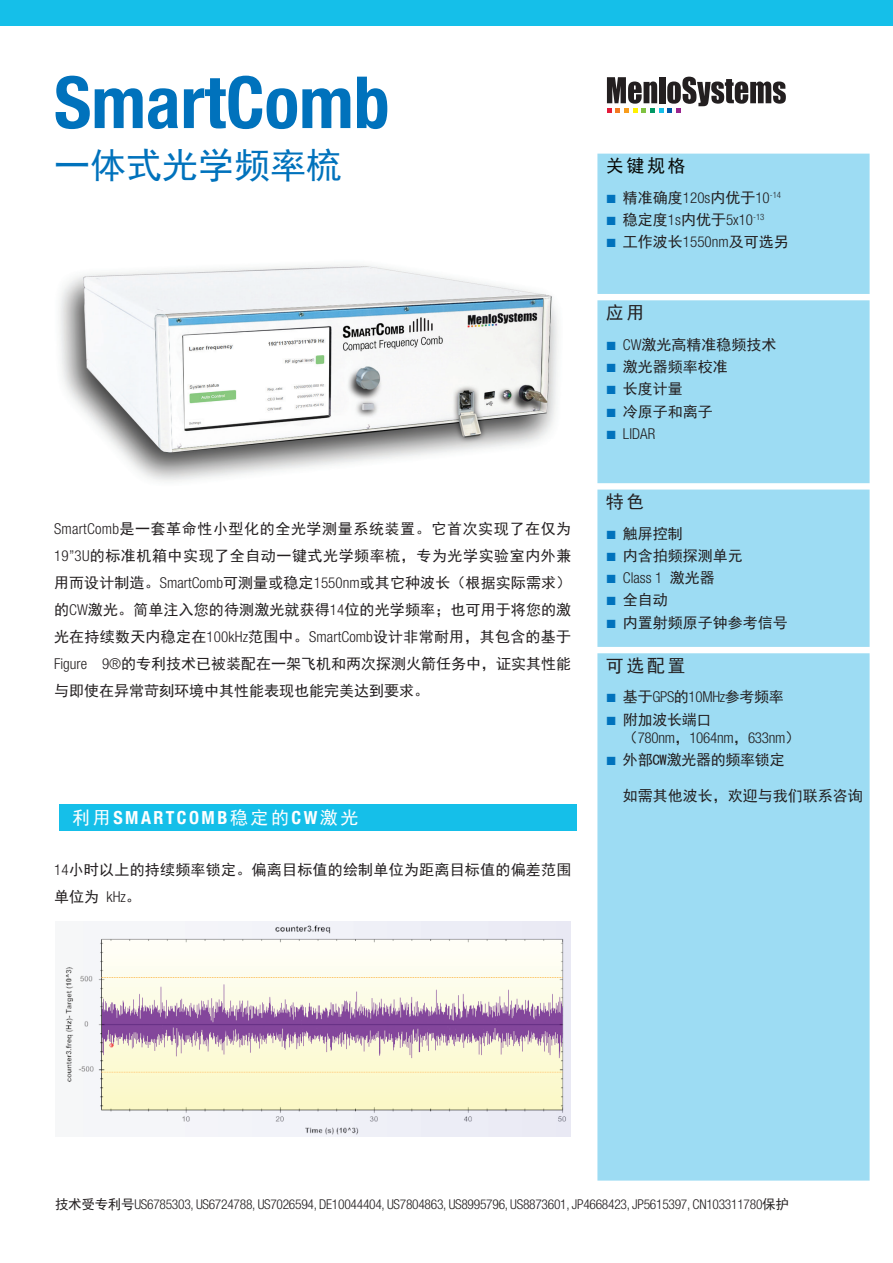
<style>
.page{position:relative;width:893px;height:1263px;background:#fff}
.page>*{position:absolute;margin:0;border:0;box-sizing:border-box;transform-origin:0 0}
.t1{font:700 condensed 72px "Helvetica Neue LT Com";color:#0072bc}
.t2{font:36px "Sim Hei";color:#0072bc}
.t3{font:700 condensed 18px "Helvetica Neue LT Com";letter-spacing:.14em;color:#fff}
.t4{font:18px "Sim Hei";letter-spacing:.14em;color:#231f20}
.t5{font:18px "Sim Hei";color:#070805}
.t6{font:15px/27px "Sim Hei";color:#231f20;text-align:justify}
.t7{font:300 condensed 15px "Helvetica Neue LT Com";letter-spacing:-.02em;color:#231f20}
.t8{font:15px "Sim Hei";letter-spacing:-.02em;color:#231f20}
.t9{font:300 condensed 13.5px "Helvetica Neue LT Com";letter-spacing:-.02em;color:#231f20}
.s1{font-family:"Helvetica Neue LT Com";font-weight:300;font-stretch:condensed}
.s2{font-family:"Sim Hei";font-weight:400;font-stretch:normal}
.s3{font-family:"Times New Roman";font-size:18px;color:#0072bc}
.s4{font-family:"Times New Roman";font-weight:400;font-stretch:normal;font-size:18px;color:#0072bc}
</style>
<div class="page">
<div style="left:0;top:0;width:893px;height:26px;background:#15bfe9"></div>
<img style="left:59px;top:265px;width:499px;height:216px">
<svg style="left:607px;top:77px;width:179px;height:36px"></svg>
<div style="left:597px;top:154px;width:273px;height:1026px;background:#9ddcf3"></div>
<div style="left:60px;top:804px;width:517px;height:27px;background:#15bfe9"></div>
<img style="left:65px;top:922px;width:505px;height:214px">
<h1 class="t1" style="left:54px;top:59px;width:337px">SmartComb</h1>
<h2 class="t2" style="left:54px;top:147px;width:289px">一体式光学频率梳</h2>
<p class="t6" style="left:54px;top:515px;width:519px"><span class="s1">SmartComb</span>是一套革命性小型化的全光学测量系统装置。它首次实现了在仅为<span class="s1">19”3U</span>的标准机箱中实现了全自动一键式光学频率梳，专为光学实验室内外兼用而设计制造。<span class="s1">SmartComb</span>可测量或稳定<span class="s1">1550nm</span>或其它种波长（根据实际需求）的<span class="s1">CW</span>激光。简单注入您的待测激光就获得<span class="s1">14</span>位的光学频率；也可用于将您的激光在持续数天内稳定在<span class="s1">100kHz</span>范围中。<span class="s1">SmartComb</span>设计非常耐用，其包含的基于<span class="s1">Figure 9®</span>的专利技术已被装配在一架飞机和两次探测火箭任务中，证实其性能与即使在异常苛刻环境中其性能表现也能完美达到要求。</p>
<p class="t3" style="left:72px;top:807px;width:288px"><span class="s2">利用</span>SMARTCOMB<span class="s2">稳定的</span>CW<span class="s2">激光</span></p>
<p class="t6" style="left:54px;top:856px;width:519px"><span class="s1">14</span>小时以上的持续频率锁定。偏离目标值的绘制单位为距离目标值的偏差范围单位为 <span class="s1">kHz</span>。</p>
<p class="t5" style="left:606px;top:157px;width:81px">关键规格</p>
<p class="t6" style="left:606px;top:184px;width:177px"><span class="s3">■</span> 精准确度<span class="s1">120s</span>内优于<span class="s1">10</span><sup>-14</sup></p>
<p class="t6" style="left:606px;top:206px;width:160px"><span class="s3">■</span> 稳定度<span class="s1">1s</span>内优于<span class="s1">5x10</span><sup>-13</sup></p>
<p class="t6" style="left:606px;top:228px;width:184px"><span class="s3">■</span> 工作波长<span class="s1">1550nm</span>及可选另</p>
<p class="t4" style="left:606px;top:304px;width:40px">应用</p>
<p class="t6" style="left:606px;top:331px;width:172px"><span class="s3">■</span> <span class="s1">CW</span>激光高精准稳频技术</p>
<p class="t6" style="left:606px;top:353px;width:124px"><span class="s3">■</span> 激光器频率校准</p>
<p class="t6" style="left:606px;top:376px;width:79px"><span class="s3">■</span> 长度计量</p>
<p class="t6" style="left:606px;top:398px;width:109px"><span class="s3">■</span> 冷原子和离子</p>
<p class="t7" style="left:606px;top:425px;width:51px"><span class="s4">■</span> LIDAR</p>
<p class="t4" style="left:606px;top:492px;width:40px">特色</p>
<p class="t6" style="left:606px;top:520px;width:79px"><span class="s3">■</span> 触屏控制</p>
<p class="t6" style="left:606px;top:542px;width:139px"><span class="s3">■</span> 内含拍频探测单元</p>
<p class="t7" style="left:606px;top:569px;width:110px"><span class="s4">■</span> Class 1 <span class="s2">激光器</span></p>
<p class="t6" style="left:606px;top:587px;width:64px"><span class="s3">■</span> 全自动</p>
<p class="t6" style="left:606px;top:609px;width:184px"><span class="s3">■</span> 内置射频原子钟参考信号</p>
<p class="t4" style="left:606px;top:656px;width:81px">可选配置</p>
<p class="t7" style="left:606px;top:688px;width:180px"><span class="s4">■</span> <span class="s2">基于</span>GPS<span class="s2">的</span>10MHz<span class="s2">参考频率</span></p>
<p class="t6" style="left:606px;top:706px;width:107px"><span class="s3">■</span> 附加波长端口</p>
<p class="t7" style="left:623px;top:729px;width:179px"><span class="s2">（</span>780nm<span class="s2">，</span>1064nm<span class="s2">，</span>633nm<span class="s2">）</span></p>
<p class="t8" style="left:606px;top:752px;width:180px"><span class="s3">■</span> 外部CW激光器的频率锁定</p>
<p class="t6" style="left:623px;top:782px;width:241px">如需其他波长，欢迎与我们联系咨询</p>
<p class="t9" style="left:55px;top:1196px;width:735px"><span class="s2">技术受专利号</span>US6785303, US6724788, US7026594, DE10044404, US7804863, US8995796, US8873601, JP4668423, JP5615397, CN103311780<span class="s2">保护</span></p>
</div>
